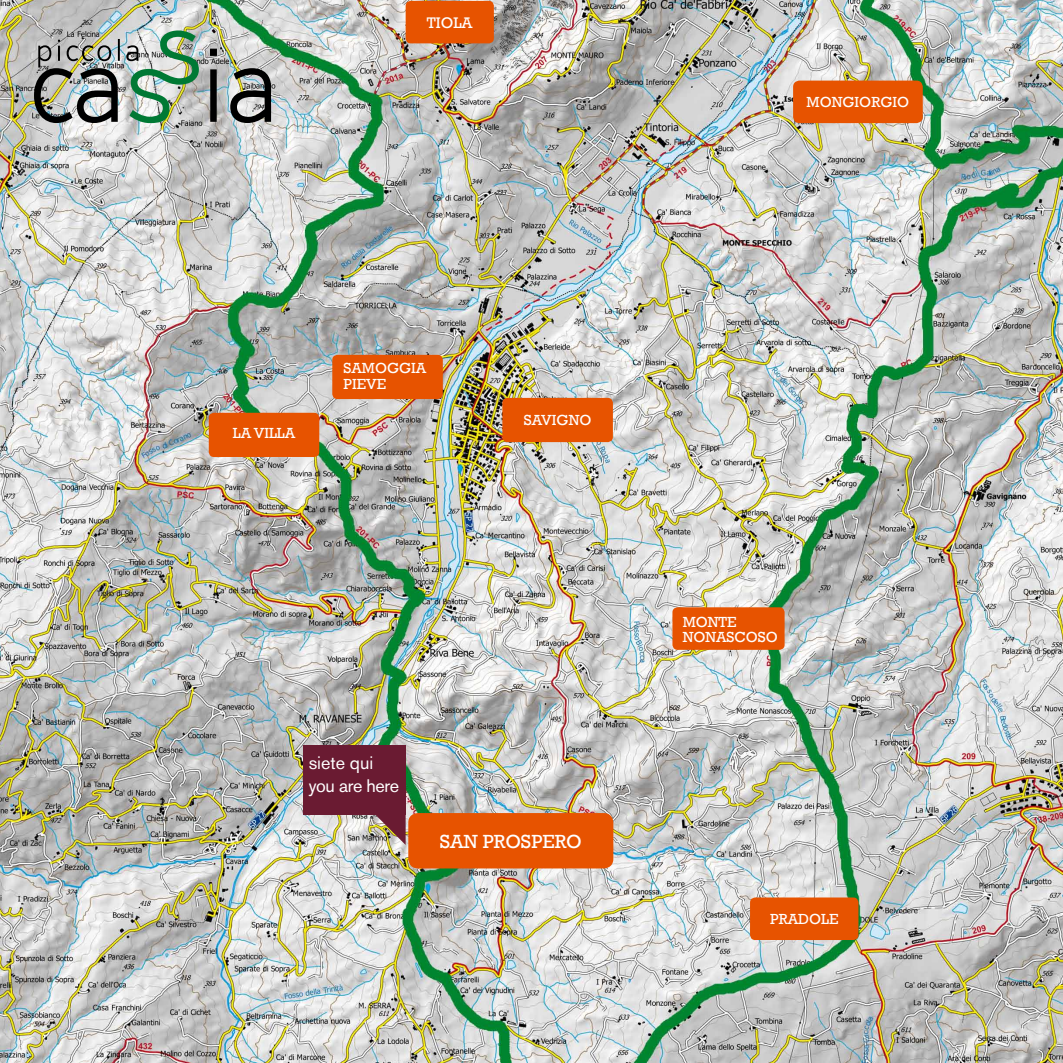
<style>
.page{position:relative;width:1063px;height:1063px;background:#fff}
.page>*{position:absolute;margin:0;border:0;box-sizing:border-box;transform-origin:0 0}
.t1{font:19.5px "Rockwell";color:#fff}
.t2{font:18px/22.5px "Akzidenz Grotesk BE";letter-spacing:-.02em;color:#fff}
.t3{font:15.75px "Rockwell";color:#fff}
.t4{font:15px/16.8px "Rockwell";color:#fff}
</style>
<div class="page">
<img style="left:0;top:0;width:1063px;height:1063px">
<div style="left:303px;top:745px;width:103px;height:70px;background:#6a1b32"></div>
<svg style="left:343px;top:815px;width:63px;height:30px;background:#b09b95"></svg>
<div style="left:502px;top:398px;width:111px;height:44px;background:#e75300;border-radius:5px"></div>
<div style="left:209px;top:413px;width:110px;height:44px;background:#e75300;border-radius:5px"></div>
<div style="left:332px;top:355px;width:111px;height:44px;background:#e75300;border-radius:5px"></div>
<div style="left:672px;top:607px;width:113px;height:43px;background:#e75300;border-radius:5px"></div>
<div style="left:793px;top:81px;width:130px;height:42px;background:#e75300;border-radius:6px"></div>
<div style="left:750px;top:897px;width:108px;height:43px;background:#e75300;border-radius:5px"></div>
<div style="left:406px;top:1px;width:88px;height:42px;background:#e75300;border-radius:5px"></div>
<svg style="left:210px;top:49px;width:7px;height:73px"></svg>
<svg style="left:230px;top:68px;width:41px;height:55px;background:#6f716f"></svg>
<img style="left:34px;top:30px;width:165px;height:93px">
<div style="left:408px;top:813px;width:205px;height:55px;background:#e75300;border-radius:10px"></div>
<p class="t3" style="left:427px;top:13px;width:47px">TIOLA</p>
<p class="t4" style="left:807px;top:94px;width:104px">MONGIORGIO</p>
<p class="t4" style="left:233px;top:425px;width:64px">LA VILLA</p>
<p class="t4" style="left:343px;top:359px;width:84px">SAMOGGIA<br>PIEVE</p>
<p class="t4" style="left:524px;top:412px;width:69px">SAVIGNO</p>
<p class="t2" style="left:309px;top:752px;width:92px">siete qui you are here</p>
<h1 class="t1" style="left:440px;top:830px;width:143px">SAN PROSPERO</h1>
<p class="t4" style="left:683px;top:614px;width:97px;line-height:15px">MONTE<br>NONASCOSO</p>
<p class="t4" style="left:770px;top:911px;width:70px">PRADOLE</p>
</div>
